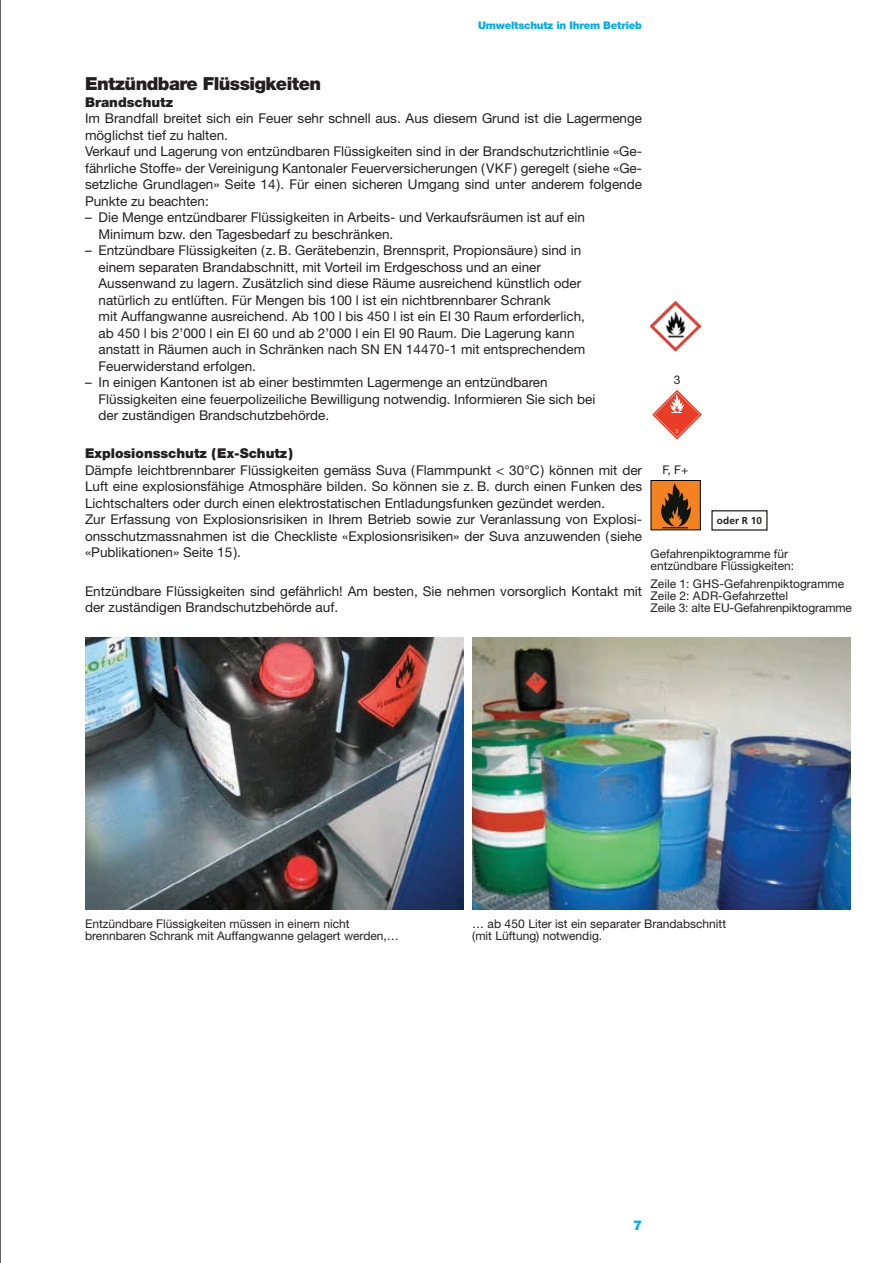
<style>
.page{position:relative;width:893px;height:1263px;background:#fff}
.page>*{position:absolute;margin:0;border:0;box-sizing:border-box;transform-origin:0 0}
.t1{font:900 18px "Helvetica Neue";letter-spacing:-.03em;color:#231f20}
.t2{font:13.5px/16.5px "Helvetica Neue";color:#231f20}
.t3{font:900 13.5px "Helvetica Neue";color:#231f20}
.t4{font:900 13.5px "Helvetica Neue";color:#00aeef}
.t5{font:12px/12px "Helvetica Neue";color:#231f20}
.t6{font:900 10.5px "Helvetica Neue";letter-spacing:-.02em;color:#00aeef}
.t7{font:700 10.05px "Frutiger";letter-spacing:.015em;color:#231f20}
</style>
<div class="page">
<img style="left:85px;top:638px;width:378px;height:272px">
<img style="left:472px;top:638px;width:378px;height:272px">
<svg style="left:651px;top:480px;width:50px;height:51px;background:#a75d1d"></svg>
<img style="left:651px;top:301px;width:49px;height:50px">
<div style="left:711px;top:510px;width:56px;height:21px;border:1px solid #231f20"></div>
<svg style="left:652px;top:390px;width:50px;height:50px"></svg>
<hr style="left:0;top:0;width:1px;height:1263px;background:#231f20">
<p class="t6" style="left:478px;top:19px;width:165px">Umweltschutz in Ihrem Betrieb</p>
<h1 class="t1" style="left:85px;top:73px;width:238px">Entzündbare Flüssigkeiten</h1>
<p class="t3" style="left:85px;top:94px;width:90px">Brandschutz</p>
<p class="t2" style="left:85px;top:110px;width:559px">Im Brandfall breitet sich ein Feuer sehr schnell aus. Aus diesem Grund ist die Lagermenge möglichst tief zu halten.<br>Verkauf und Lagerung von entzündbaren Flüssigkeiten sind in der Brandschutzrichtlinie «Ge‑ fährliche Stoffe» der Vereinigung Kantonaler Feuerversicherungen (VKF) geregelt (siehe «Ge‑ setzliche Grundlagen» Seite 14). Für einen sicheren Umgang sind unter anderem folgende Punkte zu beachten:</p>
<p class="t2" style="left:99px;top:209px;width:488px;text-indent:-14px">– Die Menge entzündbarer Flüssigkeiten in Arbeits- und Verkaufsräumen ist auf ein<br>Minimum bzw. den Tagesbedarf zu beschränken.</p>
<p class="t2" style="left:99px;top:242px;width:488px;text-indent:-14px">– Entzündbare Flüssigkeiten (z. B. Gerätebenzin, Brennsprit, Propionsäure) sind in einem separaten Brandabschnitt, mit Vorteil im Erdgeschoss und an einer Aussenwand zu lagern. Zusätzlich sind diese Räume ausreichend künstlich oder natürlich zu entlüften. Für Mengen bis 100 l ist ein nichtbrennbarer Schrank<br>mit Auffangwanne ausreichend. Ab 100 l bis 450 l ist ein EI 30 Raum erforderlich, ab 450 l bis 2’000 l ein EI 60 und ab 2’000 l ein EI 90 Raum. Die Lagerung kann anstatt in Räumen auch in Schränken nach SN EN 14470-1 mit entsprechendem Feuerwiderstand erfolgen.</p>
<p class="t2" style="left:99px;top:374px;width:498px;text-indent:-14px">– In einigen Kantonen ist ab einer bestimmten Lagermenge an entzündbaren<br>Flüssigkeiten eine feuerpolizeiliche Bewilligung notwendig. Informieren Sie sich bei der zuständigen Brandschutzbehörde.</p>
<p class="t3" style="left:85px;top:446px;width:209px">Explosionsschutz (Ex-Schutz)</p>
<p class="t2" style="left:85px;top:462px;width:559px">Dämpfe leichtbrennbarer Flüssigkeiten gemäss Suva (Flammpunkt &lt; 30°C) können mit der Luft eine explosionsfähige Atmosphäre bilden. So können sie z. B. durch einen Funken des Lichtschalters oder durch einen elektrostatischen Entladungsfunken gezündet werden.<br>Zur Erfassung von Explosionsrisiken in Ihrem Betrieb sowie zur Veranlassung von Explosi‑ onsschutzmassnahmen ist die Checkliste «Explosionsrisiken» der Suva anzuwenden (siehe «Publikationen» Seite 15).</p>
<p class="t2" style="left:85px;top:582px;width:559px">Entzündbare Flüssigkeiten sind gefährlich! Am besten, Sie nehmen vorsorglich Kontakt mit der zuständigen Brandschutzbehörde auf.</p>
<p class="t5" style="left:674px;top:374px;width:8px">3</p>
<p class="t5" style="left:662px;top:463px;width:27px">F, F+</p>
<p class="t7" style="left:717px;top:515px;width:47px">oder R 10</p>
<p class="t5" style="left:651px;top:548px;width:145px">Gefahrenpiktogramme für entzündbare Flüssigkeiten:</p>
<p class="t5" style="left:651px;top:578px;width:203px">Zeile 1: GHS-Gefahrenpiktogramme<br>Zeile 2: ADR-Gefahrzettel<br>Zeile 3: alte EU-Gefahrenpiktogramme</p>
<p class="t5" style="left:85px;top:917px;width:315px">Entzündbare Flüssigkeiten müssen in einem nicht brennbaren Schrank mit Auffangwanne gelagert werden,…</p>
<p class="t5" style="left:472px;top:917px;width:255px">… ab 450 Liter ist ein separater Brandabschnitt (mit Lüftung) notwendig.</p>
<p class="t4" style="left:633px;top:1217px;width:11px">7</p>
</div>
